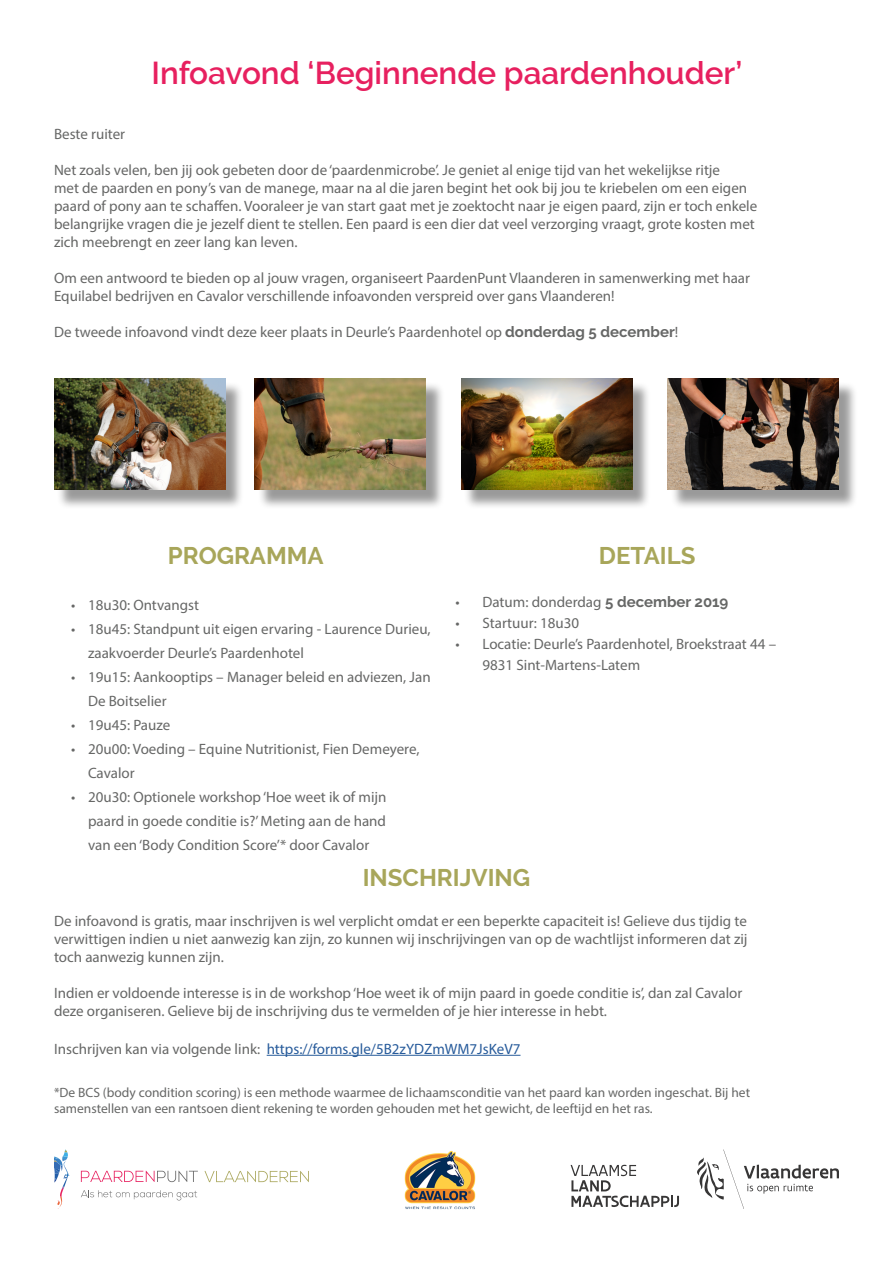
<style>
.page{position:relative;width:893px;height:1263px;background:#fff}
.page>*{position:absolute;margin:0;border:0;box-sizing:border-box;transform-origin:0 0}
.t1{font:600 31.5px "Raleway";color:#e7205f}
.t2{font:700 24px "Raleway";color:#a8a65a}
.t3{font:15px/18px "Myriad Pro";color:#666766}
.t4{font:15px "Myriad Pro";color:#275b9b}
.t5{font:13.5px/16.2px "Myriad Pro";color:#666766}
.s1{font-family:"Raleway";font-weight:700}
.s2{color:#666766}
</style>
<div class="page">
<svg style="left:571px;top:1165px;width:108px;height:42px"></svg>
<svg style="left:697px;top:1149px;width:142px;height:60px"></svg>
<svg style="left:54px;top:1149px;width:15px;height:60px"></svg>
<svg style="left:81px;top:1171px;width:117px;height:12px"></svg>
<svg style="left:204px;top:1171px;width:105px;height:11px"></svg>
<svg style="left:81px;top:1190px;width:116px;height:10px"></svg>
<img style="left:404px;top:1150px;width:72px;height:60px">
<hr style="left:267px;top:1055px;width:253px;height:1px;background:#275b9b">
<div style="left:57px;top:381px;width:187px;height:127px;background:#000;opacity:.4"></div>
<img style="left:54px;top:378px;width:171px;height:112px">
<div style="left:257px;top:381px;width:188px;height:127px;background:#000;opacity:.4"></div>
<img style="left:255px;top:378px;width:171px;height:112px">
<div style="left:670px;top:381px;width:188px;height:127px;background:#000;opacity:.4"></div>
<img style="left:668px;top:378px;width:171px;height:112px">
<div style="left:464px;top:381px;width:187px;height:127px;background:#000;opacity:.4"></div>
<img style="left:461px;top:378px;width:171px;height:112px">
<h1 class="t1" style="left:152px;top:54px;width:592px">Infoavond ‘Beginnende paardenhouder’</h1>
<p class="t3" style="left:54px;top:125px;width:73px">Beste ruiter</p>
<p class="t3" style="left:54px;top:161px;width:705px">Net zoals velen, ben jij ook gebeten door de ‘paardenmicrobe’. Je geniet al enige tijd van het wekelijkse ritje<br>met de paarden en pony’s van de manege, maar na al die jaren begint het ook bij jou te kriebelen om een eigen paard of pony aan te schaffen. Vooraleer je van start gaat met je zoektocht naar je eigen paard, zijn er toch enkele belangrijke vragen die je jezelf dient te stellen. Een paard is een dier dat veel verzorging vraagt, grote kosten met zich meebrengt en zeer lang kan leven.</p>
<p class="t3" style="left:54px;top:269px;width:698px">Om een antwoord te bieden op al jouw vragen, organiseert PaardenPunt Vlaanderen in samenwerking met haar<br>Equilabel bedrijven en Cavalor verschillende infoavonden verspreid over gans Vlaanderen!</p>
<p class="t3" style="left:54px;top:323px;width:626px">De tweede infoavond vindt deze keer plaats in Deurle’s Paardenhotel op <span class="s1">donderdag 5 december</span>!</p>
<h2 class="t2" style="left:168px;top:542px;width:157px">PROGRAMMA</h2>
<p class="t3" style="left:71px;top:595px;width:130px">• 18u30: Ontvangst</p>
<p class="t3" style="left:88px;top:616px;width:344px;line-height:24px;text-indent:-17px">• 18u45: Standpunt uit eigen ervaring - Laurence Durieu, zaakvoerder Deurle’s Paardenhotel</p>
<p class="t3" style="left:88px;top:664px;width:344px;line-height:24px;text-indent:-17px">• 19u15: Aankooptips – Manager beleid en adviezen, Jan<br>De Boitselier</p>
<p class="t3" style="left:71px;top:715px;width:101px">• 19u45: Pauze</p>
<p class="t3" style="left:88px;top:736px;width:333px;line-height:24px;text-indent:-17px">• 20u00: Voeding – Equine Nutritionist, Fien Demeyere,<br>Cavalor</p>
<p class="t3" style="left:88px;top:784px;width:300px;line-height:24px;text-align:justify;text-indent:-17px">• 20u30: Optionele workshop ‘Hoe weet ik of mijn paard in goede conditie is?’ Meting aan de hand van een ‘Body Condition Score’* door Cavalor</p>
<h2 class="t2" style="left:599px;top:542px;width:98px">DETAILS</h2>
<p class="t3" style="left:455px;top:592px;width:274px">• Datum: donderdag <span class="s1">5 december 2019</span></p>
<p class="t3" style="left:455px;top:613px;width:125px">• Startuur: 18u30</p>
<p class="t3" style="left:482px;top:633px;width:295px;line-height:21px;text-indent:-27px">• Locatie: Deurle’s Paardenhotel, Broekstraat 44 –<br>9831 Sint-Martens-Latem</p>
<h2 class="t2" style="left:363px;top:864px;width:169px">INSCHRIJVING</h2>
<p class="t3" style="left:54px;top:912px;width:695px;text-align:justify">De infoavond is gratis, maar inschrijven is wel verplicht omdat er een beperkte capaciteit is! Gelieve dus tijdig te verwittigen indien u niet aanwezig kan zijn, zo kunnen wij inschrijvingen van op de wachtlijst informeren dat zij toch aanwezig kunnen zijn.</p>
<p class="t3" style="left:54px;top:984px;width:690px">Indien er voldoende interesse is in de workshop ‘Hoe weet ik of mijn paard in goede conditie is’, dan zal Cavalor deze organiseren. Gelieve bij de inschrijving dus te vermelden of je hier interesse in hebt.</p>
<p class="t4" style="left:54px;top:1039px;width:468px"><span class="s2">Inschrijven kan via volgende link:</span> https://forms.gle/5B2zYDZmWM7JsKeV7</p>
<p class="t5" style="left:54px;top:1084px;width:698px">*De BCS (body condition scoring) is een methode waarmee de lichaamsconditie van het paard kan worden ingeschat. Bij het samenstellen van een rantsoen dient rekening te worden gehouden met het gewicht, de leeftijd en het ras.</p>
</div>
